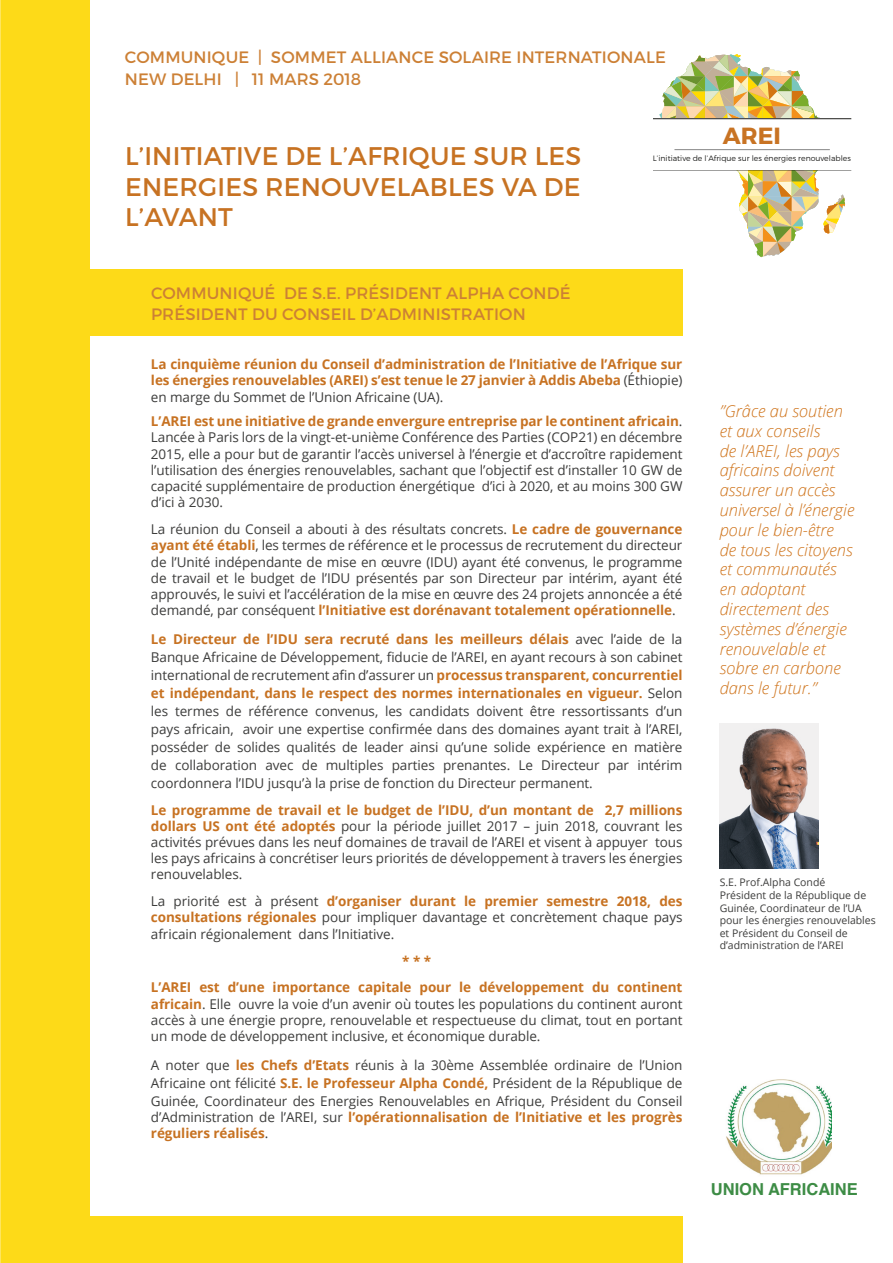
<style>
.page{position:relative;width:893px;height:1263px;background:#fff}
.page>*{position:absolute;margin:0;border:0;box-sizing:border-box;transform-origin:0 0}
.t1{font:25.5px/30.6px "Montserrat";letter-spacing:.01em;color:#c77222;text-align:justify}
.t2{font:700 23.4px "Montserrat";color:#c87323}
.Pull-out_quote{font:italic 300 16.5px/19.8px "Open Sans";color:#cf741c}
.Progress_heading{font:16.5px/21px "Montserrat";letter-spacing:.01em;color:#cc8035}
.t3{font:700 16.5px "Helvetica";color:#3d8c45}
.t4{font:13.5px/16.2px "Open Sans";letter-spacing:-.005em;color:#3d3d3c;text-align:justify}
.t5{font:700 13.5px/16.2px "Open Sans";letter-spacing:-.005em;color:#c77222;text-align:justify}
.t6{font:10.5px/12.6px "Open Sans";color:#3d3d3c}
.t7{font:300 7.8px "Montserrat";color:#1d1d1b}
.s1{font-weight:400;color:#3d3d3c}
.s2{font-weight:700;color:#c77222}
</style>
<div class="page">
<div style="left:0;top:0;width:89px;height:1263px;background:#fdda18"></div>
<img style="left:720px;top:724px;width:99px;height:144px">
<svg style="left:0;top:0;width:1px;height:1263px"></svg>
<div style="left:43px;top:269px;width:639px;height:67px;background:#fdda18"></div>
<div style="left:43px;top:1216px;width:639px;height:47px;background:#fdda18"></div>
<svg style="left:659px;top:54px;width:187px;height:204px"></svg>
<hr style="left:653px;top:170px;width:198px;height:1px;background:#1d1d1b">
<div style="left:653px;top:118px;width:198px;height:52px;background:#fff"></div>
<hr style="left:653px;top:118px;width:198px;height:1px;background:#1d1d1b">
<hr style="left:674px;top:149px;width:156px;height:1px;background:#878787">
<img style="left:726px;top:1080px;width:105px;height:95px">
<p class="Progress_heading" style="left:125px;top:46px;width:542px">COMMUNIQUE | SOMMET ALLIANCE SOLAIRE INTERNATIONALE</p>
<p class="Progress_heading" style="left:125px;top:68px;width:238px">NEW DELHI | 11 MARS 2018</p>
<p class="t2" style="left:723px;top:121px;width:60px">AREI</p>
<p class="t1" style="left:125px;top:141px;width:458px">L’INITIATIVE DE L’AFRIQUE SUR LES ENERGIES RENOUVELABLES VA DE L’AVANT</p>
<p class="t7" style="left:653px;top:153px;width:199px">L’initiative de l’Afrique sur les énergies renouvelables</p>
<p class="Progress_heading" style="left:151px;top:282px;width:421px">COMMUNIQUÉ DE S.E. PRÉSIDENT ALPHA CONDÉ<br>PRÉSIDENT DU CONSEIL D’ADMINISTRATION</p>
<p class="t5" style="left:151px;top:356px;width:533px">La cinquième réunion du Conseil d’administration de l’Initiative de l’Afrique sur les énergies renouvelables (AREI) s’est tenue le 27 janvier à Addis Abeba <span class="s1">(Éthiopie) en marge du Sommet de l’Union Africaine (UA).</span></p>
<p class="t4" style="left:151px;top:413px;width:533px"><span class="s2">L’AREI est une initiative de grande envergure entreprise par le continent africain</span>.<br>Lancée à Paris lors de la vingt-et-unième Conférence des Parties (COP21) en décembre 2015, elle a pour but de garantir l’accès universel à l’énergie et d’accroître rapidement l’utilisation des énergies renouvelables, sachant que l’objectif est d’installer 10 GW de capacité supplémentaire de production énergétique d’ici à 2020, et au moins 300 GW d’ici à 2030.</p>
<p class="t4" style="left:151px;top:521px;width:533px">La réunion du Conseil a abouti à des résultats concrets. <span class="s2">Le cadre de gouvernance ayant été établi</span>, les termes de référence et le processus de recrutement du directeur de l’Unité indépendante de mise en œuvre (IDU) ayant été convenus, le programme de travail et le budget de l’IDU présentés par son Directeur par intérim, ayant été approuvés, le suivi et l’accélération de la mise en œuvre des 24 projets annoncée a été demandé, par conséquent <span class="s2">l’Initiative est dorénavant totalement opérationnelle</span>.</p>
<p class="t4" style="left:151px;top:629px;width:533px;line-height:18px"><span class="s2">Le Directeur de l’IDU sera recruté dans les meilleurs délais</span> avec l’aide de la Banque Africaine de Développement, fiducie de l’AREI, en ayant recours à son cabinet international de recrutement afin d’assurer un <span class="s2">processus transparent, concurrentiel et indépendant, dans le respect des normes internationales en vigueur.</span> Selon les termes de référence convenus, les candidats doivent être ressortissants d’un pays africain, avoir une expertise confirmée dans des domaines ayant trait à l’AREI, posséder de solides qualités de leader ainsi qu’une solide expérience en matière de collaboration avec de multiples parties prenantes. Le Directeur par intérim coordonnera l’IDU jusqu’à la prise de fonction du Directeur permanent.</p>
<p class="t4" style="left:151px;top:801px;width:533px"><span class="s2">Le programme de travail et le budget de l’IDU, d’un montant de 2,7 millions dollars US ont été adoptés</span> pour la période juillet 2017 – juin 2018, couvrant les activités prévues dans les neuf domaines de travail de l’AREI et visent à appuyer tous les pays africains à concrétiser leurs priorités de développement à travers les énergies renouvelables.</p>
<p class="t4" style="left:151px;top:893px;width:533px">La priorité est à présent <span class="s2">d’organiser durant le premier semestre 2018, des consultations régionales</span> pour impliquer davantage et concrètement chaque pays africain régionalement dans l’Initiative.</p>
<p class="t5" style="left:402px;top:952px;width:30px">* * *</p>
<p class="t4" style="left:151px;top:979px;width:533px"><span class="s2">L’AREI est d’une importance capitale pour le développement du continent africain</span>. Elle ouvre la voie d’un avenir où toutes les populations du continent auront accès à une énergie propre, renouvelable et respectueuse du climat, tout en portant un mode de développement inclusive, et économique durable.</p>
<p class="t4" style="left:151px;top:1055px;width:533px;line-height:18px">A noter que <span class="s2">les Chefs d’Etats</span> réunis à la 30ème Assemblée ordinaire de l’Union Africaine ont félicité <span class="s2">S.E. le Professeur Alpha Condé,</span> Président de la République de Guinée, Coordinateur des Energies Renouvelables en Afrique, Président du Conseil</p>
<p class="t5" style="left:151px;top:1108px;width:533px"><span class="s1">d’Administration de l’AREI, sur</span> l’opérationnalisation de l’Initiative et les progrès réguliers réalisés<span class="s1">.</span></p>
<p class="Pull-out_quote" style="left:720px;top:401px;width:136px">”Grâce au soutien et aux conseils<br>de l’AREI, les pays africains doivent assurer un accès universel à l’énergie pour le bien-être de tous les citoyens et communautés en adoptant directement des systèmes d’énergie renouvelable et sobre en carbone dans le futur.”</p>
<p class="t6" style="left:720px;top:876px;width:158px">S.E. Prof.Alpha Condé<br>Président de la République de<br>Guinée, Coordinateur de l’UA pour les énergies renouvelables et Président du Conseil de d’administration de l’AREI</p>
<p class="t3" style="left:711px;top:1175px;width:148px">UNION AFRICAINE</p>
</div>
